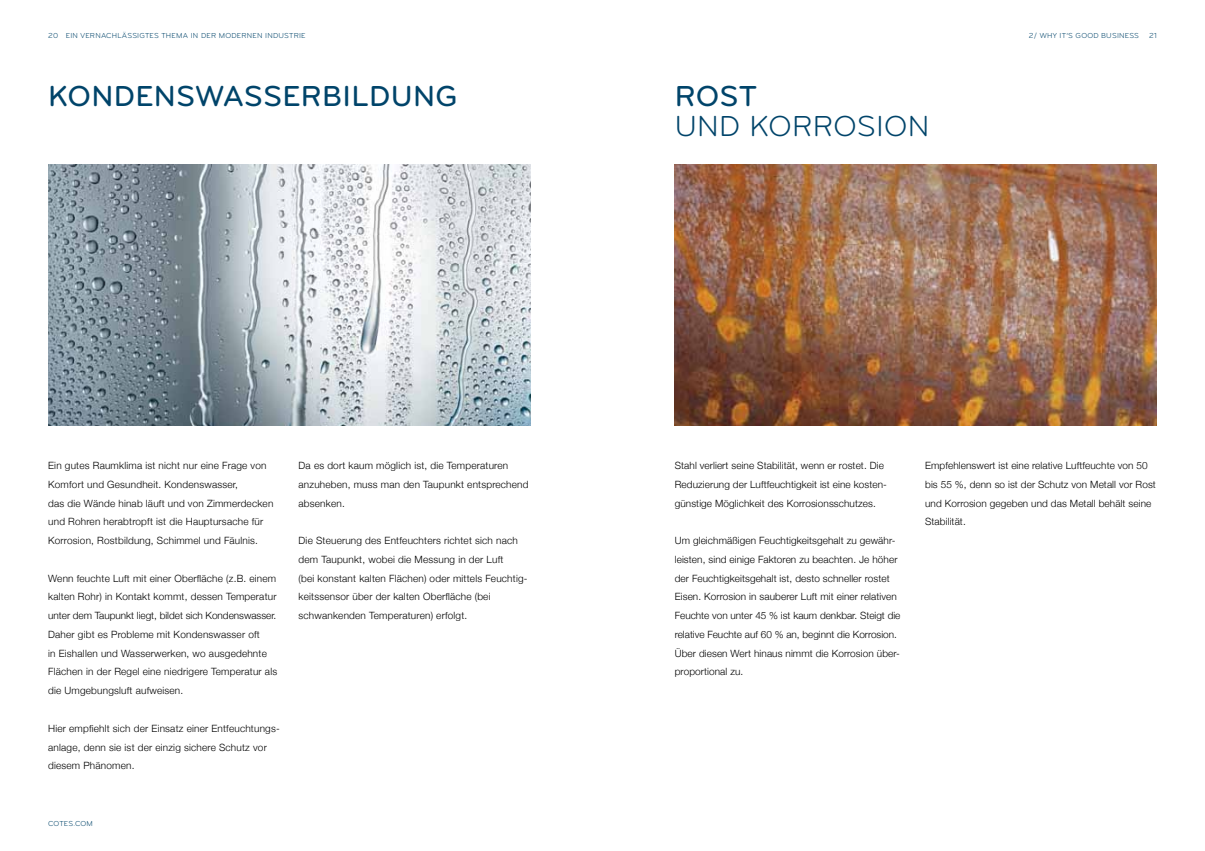
<style>
.page{position:relative;width:1205px;height:851px;background:#fff}
.page>*{position:absolute;margin:0;border:0;box-sizing:border-box;transform-origin:0 0}
.t1{font:30px "Bryant Medium Alternate";letter-spacing:.01em;color:#00446a}
.t2{font:30px "Bryant Regular Alternate";letter-spacing:.01em;color:#00446a}
.t3{font:300 10px/18.8px "Helvetica Neue";letter-spacing:.02em;color:#000}
.t4{font:7.5px "Bryant Regular Alternate";letter-spacing:.03em;color:#00446a}
</style>
<div class="page">
<img style="left:675px;top:164px;width:482px;height:261px">
<img style="left:48px;top:164px;width:482px;height:261px">
<p class="t4" style="left:48px;top:31px;width:259px">20 EIN VERNACHLÄSSIGTES THEMA IN DER MODERNEN INDUSTRIE</p>
<p class="t4" style="left:1029px;top:31px;width:112px">2/ WHY IT’S GOOD BUSINESS</p>
<p class="t4" style="left:1149px;top:31px;width:9px">21</p>
<h1 class="t1" style="left:48px;top:77px;width:411px">KONDENSWASSERBILDUNG</h1>
<h1 class="t1" style="left:675px;top:77px;width:84px">ROST</h1>
<h1 class="t2" style="left:675px;top:108px;width:256px">UND KORROSION</h1>
<p class="t3" style="left:48px;top:455px;width:227px">Ein gutes Raumklima ist nicht nur eine Frage von Komfort und Gesundheit. Kondenswasser,<br>das die Wände hinab läuft und von Zimmerdecken und Rohren herabtropft ist die Hauptursache für Korrosion, Rostbildung, Schimmel und Fäulnis.</p>
<p class="t3" style="left:48px;top:568px;width:230px">Wenn feuchte Luft mit einer Oberfläche (z.B. einem kalten Rohr) in Kontakt kommt, dessen Temperatur unter dem Taupunkt liegt, bildet sich Kondenswasser.<br>Daher gibt es Probleme mit Kondenswasser oft<br>in Eishallen und Wasserwerken, wo ausgedehnte Flächen in der Regel eine niedrigere Temperatur als die Umgebungsluft aufweisen.</p>
<p class="t3" style="left:48px;top:718px;width:233px">Hier empfiehlt sich der Einsatz einer Entfeuchtungs&shy;anlage, denn sie ist der einzig sichere Schutz vor diesem Phänomen.</p>
<p class="t3" style="left:299px;top:455px;width:231px">Da es dort kaum möglich ist, die Temperaturen anzuheben, muss man den Taupunkt entsprechend absenken.</p>
<p class="t3" style="left:299px;top:530px;width:230px">Die Steuerung des Entfeuchters richtet sich nach dem Taupunkt, wobei die Messung in der Luft<br>(bei konstant kalten Flächen) oder mittels Feuchtig&shy;keitssensor über der kalten Oberfläche (bei schwankenden Temperaturen) erfolgt.</p>
<p class="t3" style="left:675px;top:455px;width:214px">Stahl verliert seine Stabilität, wenn er rostet. Die<br>Reduzierung der Luftfeuchtigkeit ist eine kosten&shy;günstige Möglichkeit des Korrosionsschutzes.</p>
<p class="t3" style="left:675px;top:530px;width:227px">Um gleichmäßigen Feuchtigkeitsgehalt zu gewähr&shy;leisten, sind einige Faktoren zu beachten. Je höher der Feuchtigkeitsgehalt ist, desto schneller rostet Eisen. Korrosion in sauberer Luft mit einer relativen Feuchte von unter 45 % ist kaum denkbar. Steigt die relative Feuchte auf 60 % an, beginnt die Korrosion.<br>Über diesen Wert hinaus nimmt die Korrosion über&shy;proportional zu.</p>
<p class="t3" style="left:925px;top:455px;width:232px">Empfehlenswert ist eine relative Luftfeuchte von 50 bis 55 %, denn so ist der Schutz von Metall vor Rost und Korrosion gegeben und das Metall behält seine Stabilität.</p>
<p class="t4" style="left:48px;top:818px;width:46px">COTES.COM</p>
</div>
